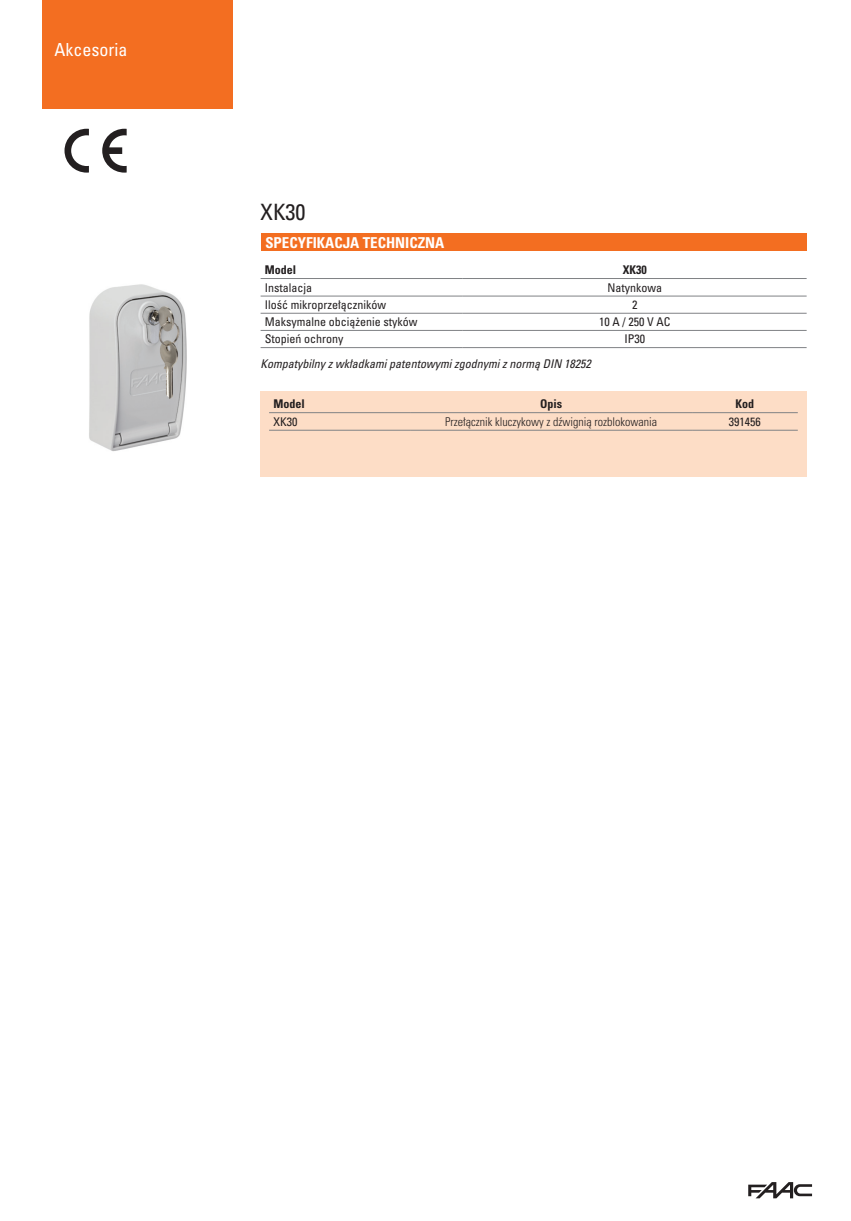
<style>
.page{position:relative;width:851px;height:1221px;background:#fff}
.page>*{position:absolute;margin:0;border:0;box-sizing:border-box;transform-origin:0 0}
.Product_Name_Compone{font:22.5px "Univers CE 57 Condensed";color:#231f20}
.GATES_Family_Name{font:18px "Univers CE 57 Condensed";color:#fff}
.t1{font:15px "Univers CE 67 Condensed Bold";color:#fff}
.techspec_param_pgf{font:12px "Univers CE 57 Condensed";color:#231f20}
.techspec_param_pgf-2{font:italic 12px "Univers CE 57 Condensed";color:#231f20}
.models_text_pgf{font:12px "Univers CE 47 Condensed Light";color:#231f20}
.techspec_value_pgf{font:12px "Univers CE 57 Condensed";color:#231f20}
.models_header_pgf{font:12px "Univers CE 67 Condensed Bold";color:#231f20}
.models_code_pgf{font:12px "Univers CE 57 Condensed";color:#231f20}
.techspec_header_left{font:12px "Univers CE 67 Condensed Bold";color:#231f20}
.models_header_left_p{font:12px "Univers CE 67 Condensed Bold";color:#231f20}
.techspec_header_pgf{font:12px "Univers CE 67 Condensed Bold";color:#231f20}
.models_model_pgf{font:12px "Univers CE 57 Condensed";color:#231f20}
</style>
<div class="page">
<svg style="left:748px;top:1182px;width:63px;height:16px"></svg>
<div style="left:43px;top:0;width:190px;height:108px;background:#f36e21"></div>
<svg style="left:64px;top:129px;width:63px;height:44px"></svg>
<img style="left:89px;top:284px;width:98px;height:167px">
<div style="left:261px;top:234px;width:545px;height:17px;background:#f36e21"></div>
<hr style="left:260px;top:278px;width:203px;height:1px;background:#808285">
<hr style="left:463px;top:278px;width:343px;height:1px;background:#808285">
<hr style="left:260px;top:296px;width:203px;height:1px;background:#808285">
<hr style="left:463px;top:296px;width:343px;height:1px;background:#808285">
<hr style="left:260px;top:313px;width:203px;height:1px;background:#808285">
<hr style="left:463px;top:313px;width:343px;height:1px;background:#808285">
<hr style="left:260px;top:330px;width:203px;height:1px;background:#808285">
<hr style="left:260px;top:347px;width:203px;height:1px;background:#808285">
<hr style="left:463px;top:330px;width:343px;height:1px;background:#808285">
<hr style="left:463px;top:347px;width:343px;height:1px;background:#808285">
<div style="left:260px;top:391px;width:546px;height:85px;background:#fdddc6"></div>
<hr style="left:269px;top:412px;width:141px;height:1px;background:#808285">
<hr style="left:410px;top:412px;width:282px;height:1px;background:#808285">
<hr style="left:692px;top:412px;width:105px;height:1px;background:#808285">
<hr style="left:269px;top:430px;width:141px;height:1px;background:#808285">
<hr style="left:410px;top:430px;width:282px;height:1px;background:#808285">
<hr style="left:692px;top:430px;width:105px;height:1px;background:#808285">
<p class="GATES_Family_Name" style="left:55px;top:39px;width:74px">Akcesoria</p>
<p class="Product_Name_Compone" style="left:260px;top:200px;width:46px">XK30</p>
<p class="t1" style="left:265px;top:234px;width:181px">SPECYFIKACJA TECHNICZNA</p>
<p class="techspec_header_left" style="left:265px;top:263px;width:33px">Model</p>
<p class="techspec_header_pgf" style="left:622px;top:263px;width:25px">XK30</p>
<p class="techspec_param_pgf" style="left:265px;top:281px;width:49px">Instalacja</p>
<p class="techspec_value_pgf" style="left:607px;top:281px;width:56px">Natynkowa</p>
<p class="techspec_param_pgf" style="left:265px;top:298px;width:123px">Ilość mikroprzełączników</p>
<p class="techspec_value_pgf" style="left:632px;top:298px;width:7px">2</p>
<p class="techspec_param_pgf" style="left:265px;top:315px;width:154px">Maksymalne obciążenie styków</p>
<p class="techspec_value_pgf" style="left:599px;top:315px;width:73px">10 A / 250 V AC</p>
<p class="techspec_param_pgf" style="left:265px;top:332px;width:80px">Stopień ochrony</p>
<p class="techspec_value_pgf" style="left:624px;top:332px;width:22px">IP30</p>
<p class="techspec_param_pgf-2" style="left:260px;top:357px;width:334px">Kompatybilnyzwkładkamipatentowymizgodnymiznormą DIN 18252</p>
<p class="models_header_left_p" style="left:273px;top:397px;width:33px">Model</p>
<p class="models_header_pgf" style="left:540px;top:397px;width:23px">Opis</p>
<p class="models_header_pgf" style="left:735px;top:397px;width:20px">Kod</p>
<p class="models_model_pgf" style="left:273px;top:415px;width:25px">XK30</p>
<p class="models_text_pgf" style="left:445px;top:415px;width:213px">Przełącznik kluczykowy z dźwignią rozblokowania</p>
<p class="models_code_pgf" style="left:728px;top:415px;width:33px">391456</p>
</div>
